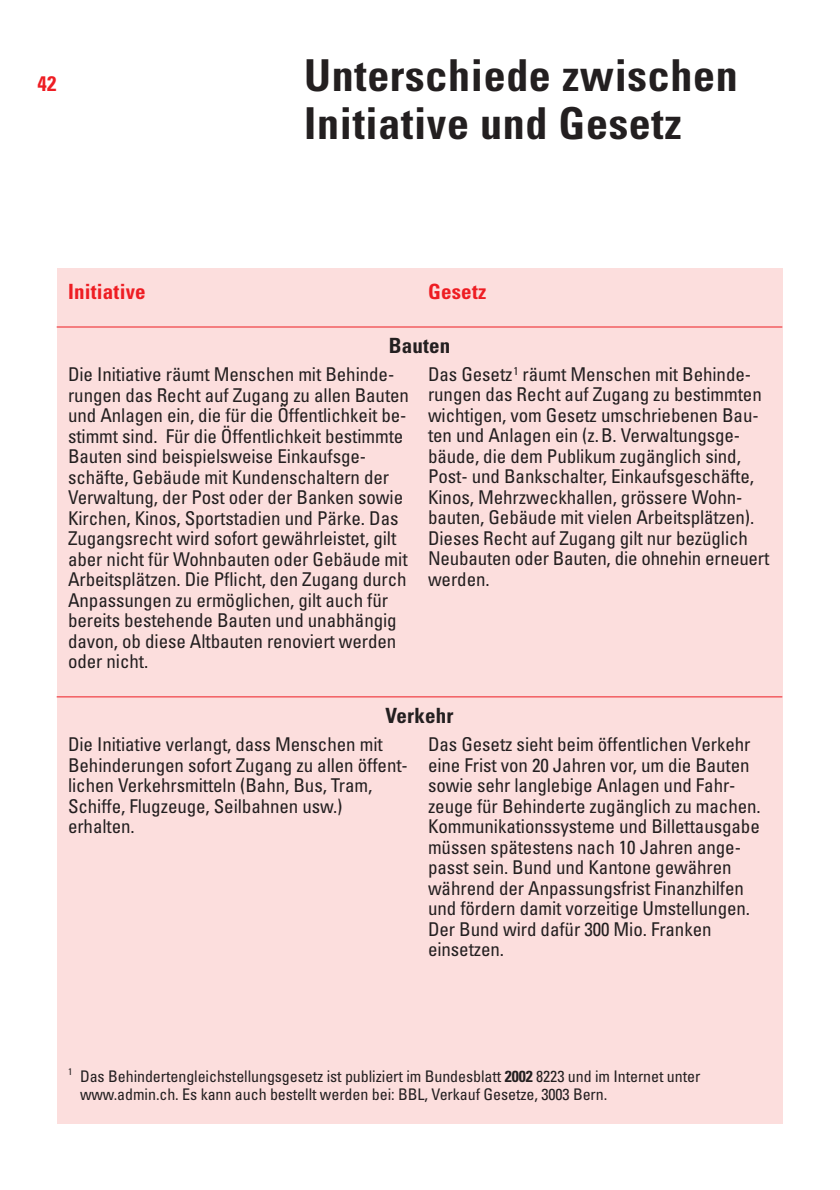
<style>
.page{position:relative;width:840px;height:1190px;background:#fff}
.page>*{position:absolute;margin:0;border:0;box-sizing:border-box;transform-origin:0 0}
.t1{font:700 condensed 44px/48px "Univers";letter-spacing:.015em;color:#231f20}
.t2{font:700 condensed 21px "Univers";letter-spacing:.01em;color:#ee1d23}
.t3{font:700 condensed 21px "Univers";letter-spacing:.01em;color:#231f20}
.t4{font:condensed 19px/20.4px "Univers";letter-spacing:-.005em;color:#231f20}
.t5{font:condensed 16px/18px "Univers";letter-spacing:-.005em;color:#231f20}
.s1{font-weight:700}
</style>
<div class="page">
<div style="left:57px;top:268px;width:725px;height:856px;background:#fcdedd"></div>
<hr style="left:57px;top:327px;width:725px;height:1px;background:#ee1d23">
<hr style="left:57px;top:696px;width:725px;height:1px;background:#ee1d23">
<p class="t2" style="left:38px;top:76px;width:20px">42</p>
<h1 class="t1" style="left:304px;top:56px;width:435px">Unterschiede zwischen<br>Initiative und Gesetz</h1>
<p class="t2" style="left:68px;top:283px;width:79px">Initiative</p>
<p class="t2" style="left:428px;top:283px;width:60px">Gesetz</p>
<p class="t3" style="left:389px;top:338px;width:63px">Bauten</p>
<p class="t4" style="left:68px;top:366px;width:343px">Die Initiative räumt Menschen mit Behinde&shy;rungen das Recht auf Zugang zu allen Bauten und Anlagen ein, die für die Öffentlichkeit be&shy;stimmt sind. Für die Öffentlichkeit bestimmte Bauten sind beispielsweise Einkaufsge&shy;schäfte, Gebäude mit Kundenschaltern der Verwaltung, der Post oder der Banken sowie Kirchen, Kinos, Sportstadien und Pärke. Das Zugangsrecht wird sofort gewährleistet, gilt aber nicht für Wohnbauten oder Gebäude mit Arbeitsplätzen. Die Pflicht, den Zugang durch Anpassungen zu ermöglichen, gilt auch für bereits bestehende Bauten und unabhängig davon, ob diese Altbauten renoviert werden oder nicht.</p>
<p class="t4" style="left:428px;top:366px;width:343px">Das Gesetz<sup>1</sup> räumt Menschen mit Behinde&shy;rungen das Recht auf Zugang zu bestimmten wichtigen, vom Gesetz umschriebenen Bau&shy;ten und Anlagen ein (z. B. Verwaltungsge&shy;bäude, die dem Publikum zugänglich sind, Post- und Bankschalter, Einkaufsgeschäfte, Kinos, Mehrzweckhallen, grössere Wohn&shy;bauten, Gebäude mit vielen Arbeitsplätzen).<br>Dieses Recht auf Zugang gilt nur bezüglich Neubauten oder Bauten, die ohnehin erneuert werden.</p>
<p class="t3" style="left:385px;top:708px;width:70px">Verkehr</p>
<p class="t4" style="left:68px;top:736px;width:341px">Die Initiative verlangt, dass Menschen mit Behinderungen sofort Zugang zu allen öffent&shy;lichen Verkehrsmitteln (Bahn, Bus, Tram, Schiffe, Flugzeuge, Seilbahnen usw.) erhalten.</p>
<p class="t4" style="left:428px;top:736px;width:334px">Das Gesetz sieht beim öffentlichen Verkehr eine Frist von 20 Jahren vor, um die Bauten sowie sehr langlebige Anlagen und Fahr&shy;zeuge für Behinderte zugänglich zu machen.<br>Kommunikationssysteme und Billettausgabe müssen spätestens nach 10 Jahren ange&shy;passt sein. Bund und Kantone gewähren während der Anpassungsfrist Finanzhilfen und fördern damit vorzeitige Umstellungen.<br>Der Bund wird dafür 300 Mio. Franken einsetzen.</p>
<p class="t5" style="left:80px;top:1068px;width:622px;text-indent:-12px"><sup>1</sup> Das Behindertengleichstellungsgesetz ist publiziert im Bundesblatt <span class="s1">2002</span> 8223 und im Internet unter www.admin.ch. Es kann auch bestellt werden bei: BBL, Verkauf Gesetze, 3003 Bern.</p>
</div>
